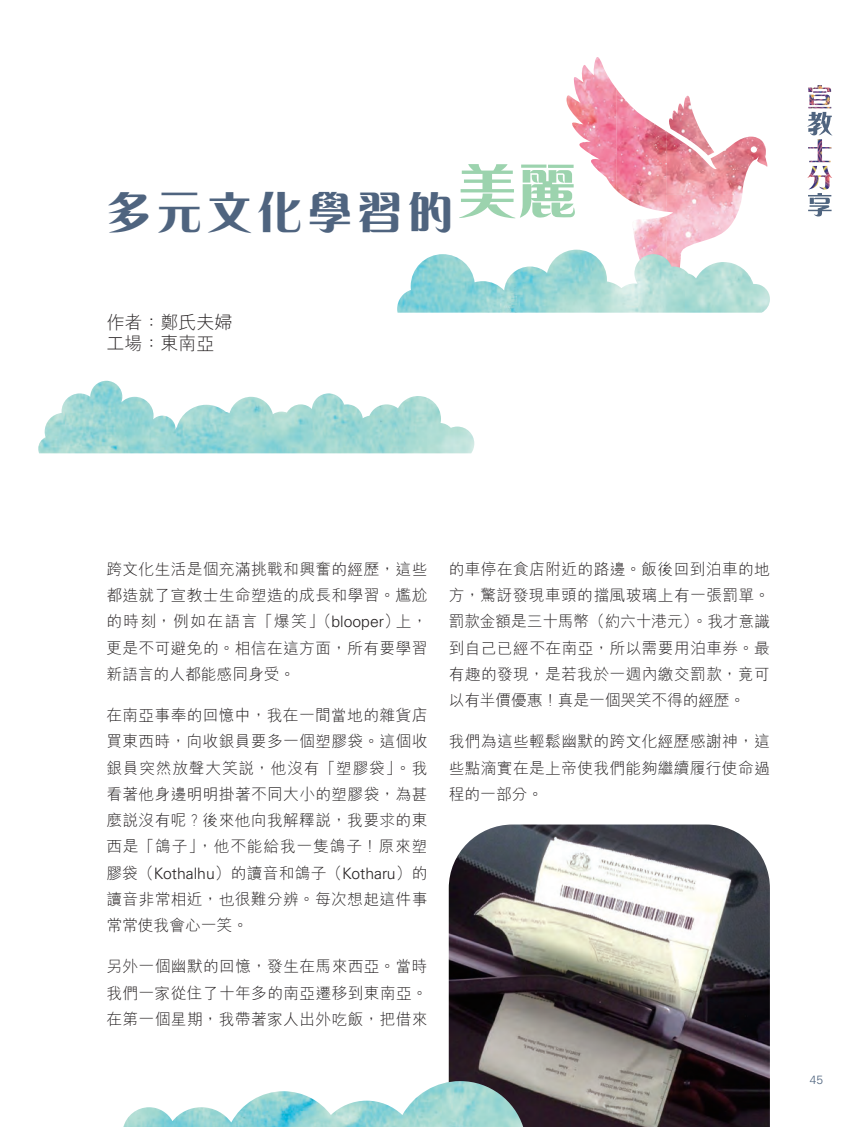
<style>
.page{position:relative;width:855px;height:1127px;background:#fff}
.page>*{position:absolute;margin:0;border:0;box-sizing:border-box;transform-origin:0 0}
.t1{font:800 45.6px "M Ellan HK";letter-spacing:.1em;color:#4f647f}
.t2{font:300 18px/21.6px "M Hei HK";color:#231f20}
.t3{font:300 15.75px/26.2px "M Hei HK";letter-spacing:.02em;color:#231f20;text-align:justify}
.t4{font:300 15.75px "Univers LT Std";color:#231f20}
.t5{font:300 12px "Univers LT Std";color:#4f647f}
.s1{font-family:"Univers LT Std"}
.s2{font-family:"M Hei HK"}
</style>
<div class="page">
<img style="left:449px;top:824px;width:321px;height:303px">
<img style="left:616px;top:88px;width:74px;height:15px">
<img style="left:566px;top:57px;width:50px;height:92px">
<img style="left:667px;top:103px;width:98px;height:46px">
<img style="left:616px;top:103px;width:51px;height:92px">
<img style="left:666px;top:149px;width:102px;height:46px">
<img style="left:583px;top:149px;width:33px;height:41px">
<img style="left:667px;top:195px;width:75px;height:46px">
<img style="left:622px;top:195px;width:45px;height:55px">
<img style="left:666px;top:241px;width:37px;height:9px">
<img style="left:38px;top:381px;width:436px;height:72px">
<img style="left:397px;top:250px;width:373px;height:63px">
<img style="left:123px;top:1081px;width:400px;height:46px">
<img style="left:808px;top:85px;width:23px;height:23px">
<svg style="left:807px;top:112px;width:25px;height:24px"></svg>
<img style="left:808px;top:139px;width:23px;height:23px">
<img style="left:807px;top:166px;width:25px;height:24px">
<svg style="left:808px;top:193px;width:23px;height:23px"></svg>
<h1 class="t1" style="left:106px;top:190px;width:472px">多元文化學習的<sup>美麗</sup></h1>
<p class="t2" style="left:106px;top:311px;width:127px">作者：鄭氏夫婦工場：東南亞</p>
<p class="t3" style="left:106px;top:556px;width:323px">跨文化生活是個充滿挑戰和興奮的經歷，這些都造就了宣教士生命塑造的成長和學習。尷尬的時刻，例如在語言「爆笑」（<span class="s1">blooper</span>）上，更是不可避免的。相信在這方面，所有要學習新語言的人都能感同身受。</p>
<p class="t3" style="left:106px;top:702px;width:323px">在南亞事奉的回憶中，我在一間當地的雜貨店買東西時，向收銀員要多一個塑膠袋。這個收銀員突然放聲大笑說，他沒有「塑膠袋」。我看著他身邊明明掛著不同大小的塑膠袋，為甚麼說沒有呢？後來他向我解釋說，我要求的東西是「鴿子」，他不能給我一隻鴿子！原來塑</p>
<p class="t4" style="left:106px;top:863px;width:323px"><span class="s2">膠袋（</span>Kothalhu<span class="s2">）的讀音和鴿子（</span>Kotharu<span class="s2">）的</span></p>
<p class="t3" style="left:106px;top:886px;width:323px">讀音非常相近，也很難分辨。每次想起這件事常常使我會心一笑。</p>
<p class="t3" style="left:106px;top:953px;width:323px">另外一個幽默的回憶，發生在馬來西亞。當時我們一家從住了十年多的南亞遷移到東南亞。在第一個星期，我帶著家人出外吃飯，把借來</p>
<p class="t3" style="left:449px;top:556px;width:323px">的車停在食店附近的路邊。飯後回到泊車的地方，驚訝發現車頭的擋風玻璃上有一張罰單。罰款金額是三十馬幣（約六十港元）。我才意識到自己已經不在南亞，所以需要用泊車券。最有趣的發現，是若我於一週內繳交罰款，竟可以有半價優惠！真是一個哭笑不得的經歴。</p>
<p class="t3" style="left:449px;top:728px;width:322px">我們為這些輕鬆幽默的跨文化經歷感謝神，這些點滴實在是上帝使我們能夠繼續履行使命過程的一部分。</p>
<p class="t5" style="left:809px;top:1073px;width:15px">45</p>
</div>
